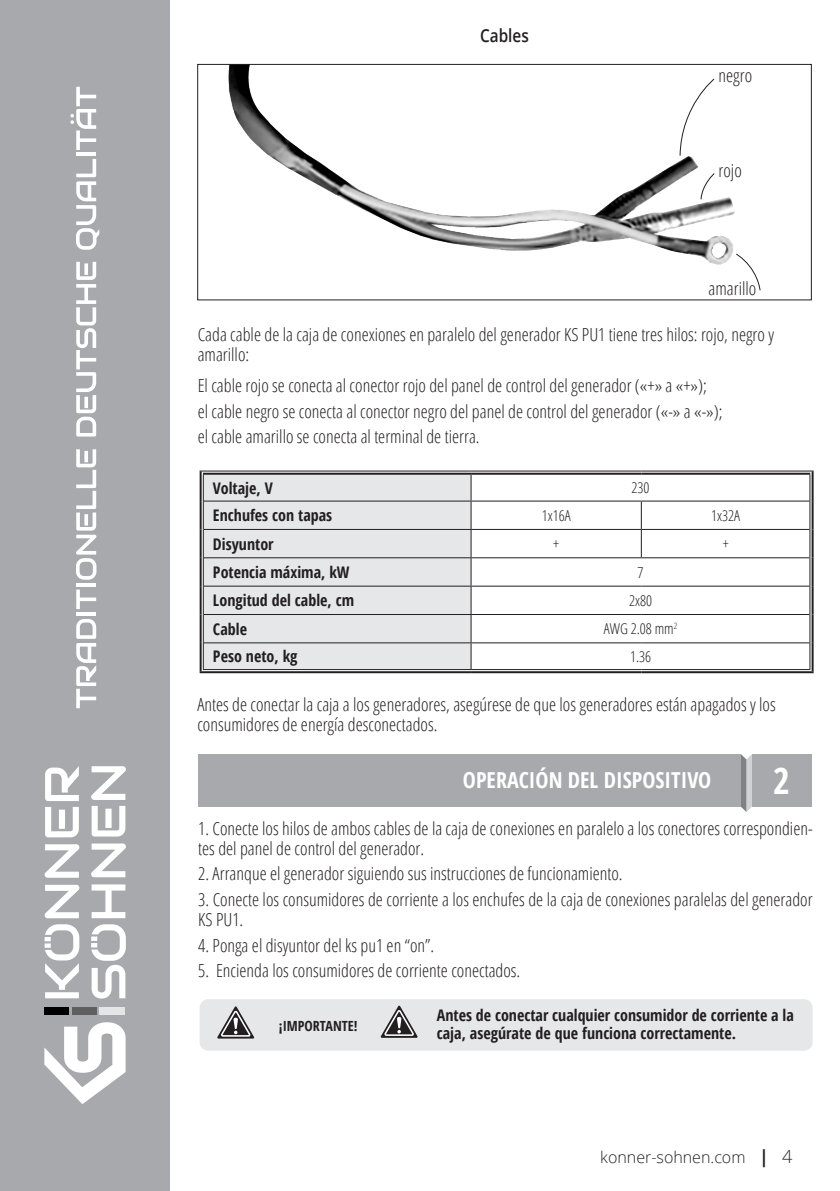
<style>
.page{position:relative;width:840px;height:1191px;background:#fff}
.page>*{position:absolute;margin:0;border:0;box-sizing:border-box;transform-origin:0 0}
.t1{font:700 condensed 36px "Open Sans";color:#fff}
.t2{font:700 condensed 22px "Open Sans";color:#fff}
.t3{font:300 condensed 18px/20px "Open Sans";color:#231f20}
.t4{font:600 18px "Open Sans";color:#231f20;scale:.85 1}
.t5{font:700 condensed 16px/18px "Open Sans";color:#231f20}
.t6{font:300 16px "Open Sans";color:#231f20}
.t7{font:300 condensed 15px "Open Sans";color:#231f20}
.t8{font:700 condensed 14px "Open Sans";color:#231f20}
.s1{font-weight:700;font-stretch:condensed;font-size:18px}
.s2{font-size:18px}
</style>
<div class="page">
<div style="left:0;top:0;width:170px;height:1191px;background:#a8a9ad"></div>
<svg style="left:76px;top:619px;width:20px;height:89px"></svg>
<hr style="left:76px;top:612px;width:20px;height:3px;background:#fff">
<svg style="left:76px;top:589px;width:20px;height:20px"></svg>
<hr style="left:76px;top:583px;width:20px;height:4px;background:#fff">
<svg style="left:76px;top:449px;width:20px;height:130px"></svg>
<svg style="left:76px;top:262px;width:20px;height:174px"></svg>
<svg style="left:76px;top:159px;width:23px;height:91px"></svg>
<hr style="left:76px;top:153px;width:20px;height:3px;background:#fff">
<svg style="left:70px;top:87px;width:26px;height:63px"></svg>
<svg style="left:44px;top:1022px;width:81px;height:82px"></svg>
<svg style="left:45px;top:884px;width:34px;height:34px"></svg>
<svg style="left:45px;top:844px;width:34px;height:33px"></svg>
<svg style="left:45px;top:807px;width:34px;height:30px"></svg>
<svg style="left:45px;top:766px;width:34px;height:35px"></svg>
<svg style="left:92px;top:884px;width:33px;height:34px"></svg>
<svg style="left:91px;top:843px;width:35px;height:34px"></svg>
<svg style="left:92px;top:806px;width:33px;height:30px"></svg>
<svg style="left:91px;top:766px;width:35px;height:34px"></svg>
<svg style="left:45px;top:924px;width:34px;height:74px"></svg>
<svg style="left:91px;top:924px;width:35px;height:74px"></svg>
<div style="left:44px;top:1007px;width:25px;height:8px;background:#000001"></div>
<div style="left:72px;top:1007px;width:24px;height:8px;background:#5f5f62"></div>
<div style="left:99px;top:1007px;width:26px;height:8px;background:#e4e5e7"></div>
<img style="left:228px;top:66px;width:533px;height:225px">
<div style="left:197px;top:64px;width:614px;height:236px;border:1px solid #231f20"></div>
<svg style="left:679px;top:79px;width:35px;height:77px"></svg>
<svg style="left:700px;top:173px;width:14px;height:27px"></svg>
<svg style="left:735px;top:253px;width:25px;height:38px"></svg>
<div style="left:751px;top:754px;width:59px;height:52px;background:#a8a9ad"></div>
<svg style="left:740px;top:754px;width:11px;height:58px"></svg>
<div style="left:198px;top:754px;width:542px;height:52px;background:#a8a9ad"></div>
<div style="left:201px;top:473px;width:270px;height:28px;background:#e6e7e9"></div>
<div style="left:204px;top:501px;width:266px;height:168px;background:#e6e7e9"></div>
<svg style="left:201px;top:475px;width:2px;height:26px"></svg>
<svg style="left:201px;top:501px;width:2px;height:28px"></svg>
<svg style="left:201px;top:529px;width:2px;height:29px"></svg>
<svg style="left:201px;top:558px;width:2px;height:28px"></svg>
<svg style="left:201px;top:586px;width:2px;height:28px"></svg>
<svg style="left:201px;top:614px;width:2px;height:29px"></svg>
<svg style="left:201px;top:643px;width:2px;height:26px"></svg>
<hr style="left:199px;top:471px;width:272px;height:4px;background:#c2c1c1">
<hr style="left:471px;top:471px;width:170px;height:4px;background:#c2c1c1">
<hr style="left:641px;top:471px;width:172px;height:4px;background:#c2c1c1">
<hr style="left:199px;top:669px;width:272px;height:4px;background:#f1f0f1">
<hr style="left:471px;top:669px;width:170px;height:4px;background:#f1f0f1">
<hr style="left:641px;top:669px;width:172px;height:4px;background:#f1f0f1">
<hr style="left:809px;top:558px;width:4px;height:28px;background:#9b999a">
<hr style="left:809px;top:586px;width:4px;height:28px;background:#9b999a">
<hr style="left:809px;top:614px;width:4px;height:29px;background:#9b999a">
<hr style="left:809px;top:643px;width:4px;height:26px;background:#9b999a">
<hr style="left:809px;top:475px;width:4px;height:26px;background:#9b999a">
<hr style="left:809px;top:501px;width:4px;height:28px;background:#9b999a">
<hr style="left:809px;top:529px;width:4px;height:29px;background:#9b999a">
<hr style="left:199px;top:471px;width:2px;height:30px;background:#231f20">
<hr style="left:199px;top:501px;width:2px;height:28px;background:#231f20">
<hr style="left:199px;top:529px;width:2px;height:29px;background:#231f20">
<hr style="left:199px;top:558px;width:2px;height:28px;background:#231f20">
<hr style="left:199px;top:586px;width:2px;height:28px;background:#231f20">
<hr style="left:199px;top:614px;width:2px;height:29px;background:#231f20">
<hr style="left:199px;top:643px;width:2px;height:28px;background:#231f20">
<svg style="left:203px;top:475px;width:1px;height:194px"></svg>
<hr style="left:199px;top:471px;width:272px;height:1px;background:#231f20">
<hr style="left:203px;top:473px;width:268px;height:2px;background:#231f20">
<hr style="left:471px;top:471px;width:170px;height:1px;background:#231f20">
<hr style="left:471px;top:473px;width:170px;height:2px;background:#231f20">
<hr style="left:641px;top:471px;width:172px;height:1px;background:#231f20">
<hr style="left:641px;top:473px;width:168px;height:2px;background:#231f20">
<hr style="left:203px;top:669px;width:268px;height:1px;background:#231f20">
<hr style="left:199px;top:671px;width:272px;height:2px;background:#231f20">
<hr style="left:471px;top:669px;width:170px;height:1px;background:#231f20">
<hr style="left:471px;top:671px;width:170px;height:2px;background:#231f20">
<hr style="left:641px;top:669px;width:168px;height:1px;background:#231f20">
<hr style="left:641px;top:671px;width:172px;height:2px;background:#231f20">
<hr style="left:811px;top:558px;width:2px;height:28px;background:#231f20">
<hr style="left:811px;top:586px;width:2px;height:28px;background:#231f20">
<hr style="left:811px;top:614px;width:2px;height:29px;background:#231f20">
<hr style="left:811px;top:643px;width:2px;height:28px;background:#231f20">
<hr style="left:811px;top:471px;width:2px;height:30px;background:#231f20">
<hr style="left:811px;top:501px;width:2px;height:28px;background:#231f20">
<svg style="left:809px;top:475px;width:1px;height:194px"></svg>
<hr style="left:811px;top:529px;width:2px;height:29px;background:#231f20">
<hr style="left:203px;top:500px;width:268px;height:1px;background:#231f20">
<hr style="left:471px;top:500px;width:170px;height:1px;background:#231f20">
<hr style="left:641px;top:500px;width:168px;height:1px;background:#231f20">
<hr style="left:203px;top:529px;width:268px;height:1px;background:#231f20">
<hr style="left:471px;top:529px;width:170px;height:1px;background:#231f20">
<hr style="left:641px;top:529px;width:168px;height:1px;background:#231f20">
<svg style="left:640px;top:501px;width:1px;height:56px"></svg>
<hr style="left:203px;top:557px;width:268px;height:1px;background:#231f20">
<hr style="left:471px;top:557px;width:170px;height:1px;background:#231f20">
<hr style="left:641px;top:557px;width:168px;height:1px;background:#231f20">
<hr style="left:203px;top:585px;width:268px;height:1px;background:#231f20">
<hr style="left:471px;top:585px;width:170px;height:1px;background:#231f20">
<hr style="left:641px;top:585px;width:168px;height:1px;background:#231f20">
<hr style="left:203px;top:614px;width:268px;height:1px;background:#231f20">
<hr style="left:471px;top:614px;width:170px;height:1px;background:#231f20">
<hr style="left:641px;top:614px;width:168px;height:1px;background:#231f20">
<hr style="left:203px;top:642px;width:268px;height:1px;background:#231f20">
<hr style="left:471px;top:642px;width:170px;height:1px;background:#231f20">
<svg style="left:470px;top:475px;width:1px;height:194px"></svg>
<hr style="left:641px;top:642px;width:168px;height:1px;background:#231f20">
<div style="left:199px;top:999px;width:613px;height:51px;background:#e6e7e9;border-radius:9px"></div>
<svg style="left:217px;top:1006px;width:37px;height:32px"></svg>
<svg style="left:380px;top:1005px;width:37px;height:32px"></svg>
<p class="t4" style="left:480px;top:23px;width:59px">Cables</p>
<p class="t3" style="left:718px;top:65px;width:35px">negro</p>
<p class="t3" style="left:718px;top:160px;width:25px">rojo</p>
<p class="t3" style="left:708px;top:278px;width:49px">amarillo</p>
<p class="t3" style="left:197px;top:323px;width:577px">Cada cable de la caja de conexiones en paralelo del generador KS PU1 tiene tres hilos: rojo, negro y amarillo:</p>
<p class="t3" style="left:197px;top:372px;width:526px;line-height:25.6px">El cable rojo se conecta al conector rojo del panel de control del generador («+» a «+»);<br>el cable negro se conecta al conector negro del panel de control del generador («-» a «-»); el cable amarillo se conecta al terminal de tierra.</p>
<p class="t5" style="left:213px;top:478px;width:61px">Voltaje, V</p>
<p class="t7" style="left:631px;top:478px;width:19px">230</p>
<p class="t5" style="left:213px;top:506px;width:121px">Enchufes con tapas</p>
<p class="t7" style="left:541px;top:505px;width:30px">1х16A</p>
<p class="t7" style="left:710px;top:505px;width:30px">1х32A</p>
<p class="t5" style="left:213px;top:534px;width:62px">Disyuntor</p>
<p class="t7" style="left:553px;top:534px;width:7px">+</p>
<p class="t7" style="left:722px;top:534px;width:7px">+</p>
<p class="t5" style="left:213px;top:563px;width:138px">Potencia máxima, kW</p>
<p class="t7" style="left:637px;top:562px;width:7px">7</p>
<p class="t5" style="left:213px;top:591px;width:143px">Longitud del cable, cm</p>
<p class="t7" style="left:628px;top:590px;width:24px">2х80</p>
<p class="t5" style="left:213px;top:619px;width:35px">Cable</p>
<p class="t7" style="left:603px;top:619px;width:75px">AWG 2.08 mm<sup>2</sup></p>
<p class="t5" style="left:213px;top:647px;width:86px">Peso neto, kg</p>
<p class="t7" style="left:629px;top:646px;width:23px">1.36</p>
<p class="t3" style="left:197px;top:693px;width:579px">Antes de conectar la caja a los generadores, asegúrese de que los generadores están apagados y los consumidores de energía desconectados.</p>
<p class="t2" style="left:462px;top:764px;width:249px">OPERACIÓN DEL DISPOSITIVO</p>
<h1 class="t1" style="left:772px;top:756px;width:18px">2</h1>
<p class="t3" style="left:198px;top:817px;width:615px">1. Conecte los hilos de ambos cables de la caja de conexiones en paralelo a los conectores correspondien&shy;tes del panel de control del generador.</p>
<p class="t3" style="left:198px;top:863px;width:425px">2. Arranque el generador siguiendo sus instrucciones de funcionamiento.</p>
<p class="t3" style="left:198px;top:889px;width:615px">3. Conecte los consumidores de corriente a los enchufes de la caja de conexiones paralelas del generador<br>KS PU1.</p>
<p class="t3" style="left:198px;top:934px;width:237px">4. Ponga el disyuntor del ks pu1 en “on”.</p>
<p class="t3" style="left:198px;top:960px;width:323px">5. Encienda los consumidores de corriente conectados.</p>
<p class="t8" style="left:279px;top:1016px;width:80px">¡IMPORTANTE!</p>
<p class="t5" style="left:436px;top:1006px;width:358px">Antes de conectar cualquier consumidor de corriente a la caja, asegúrate de que funciona correctamente.</p>
<p class="t6" style="left:600px;top:1146px;width:193px">konner-sohnen.com <span class="s1">|</span> <span class="s2">4</span></p>
</div>
